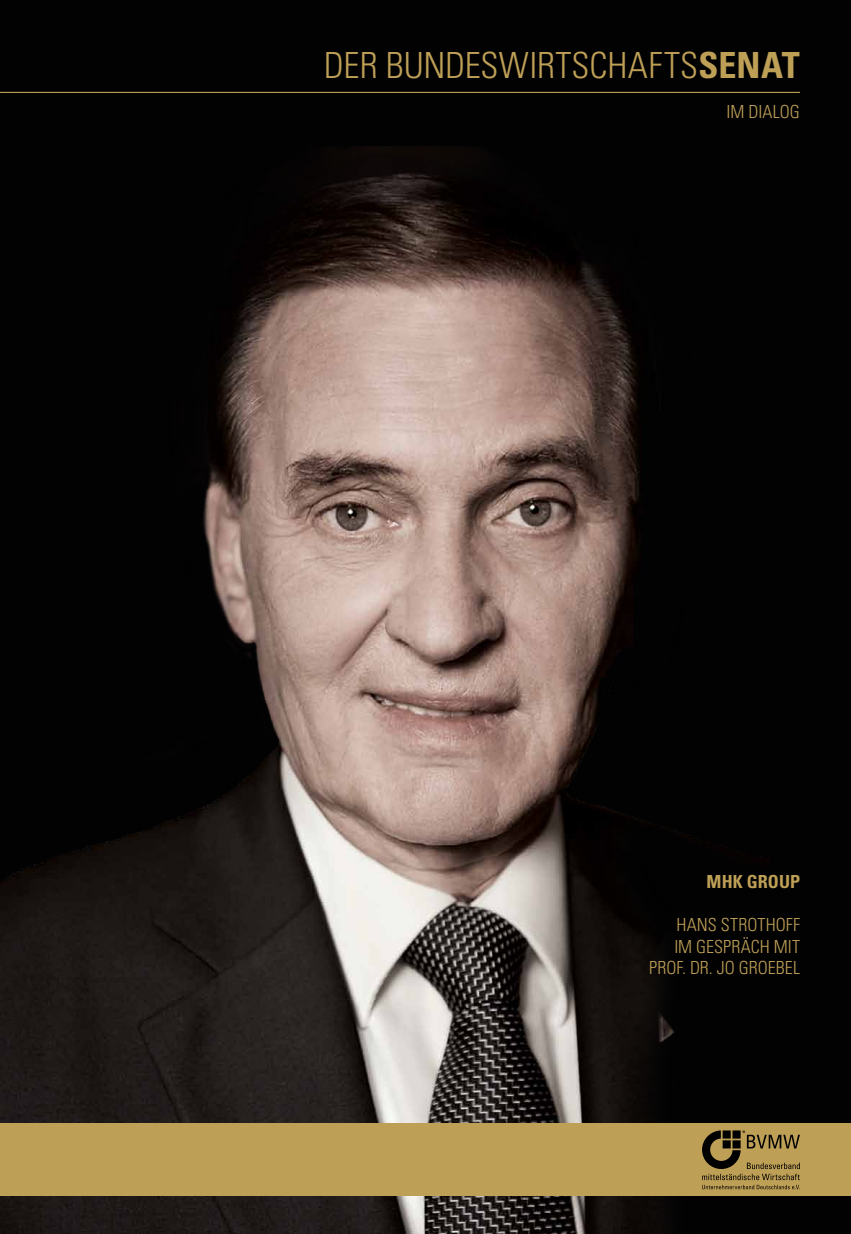
<style>
.page{position:relative;width:851px;height:1234px;background:#fff}
.page>*{position:absolute;margin:0;border:0;box-sizing:border-box;transform-origin:0 0}
.t1{font:300 condensed 36px "Univers";letter-spacing:.005em;color:#be9f56}
.t2{font:300 condensed 18px/21.6px "Univers";color:#be9f56;text-align:right}
.t3{font:700 condensed 18px "Univers";letter-spacing:.005em;color:#be9f56}
.s1{font-weight:700}
</style>
<div class="page">
<div style="left:0;top:0;width:850px;height:1233px;background:#020203"></div>
<img style="left:0;top:147px;width:769px;height:1086px">
<div style="left:0;top:1123px;width:850px;height:72px;background:#be9f56"></div>
<hr style="left:0;top:92px;width:799px;height:1px;background:#be9f56">
<svg style="left:702px;top:1130px;width:97px;height:58px"></svg>
<h1 class="t1" style="left:324px;top:43px;width:477px">DER BUNDESWIRTSCHAFTS<span class="s1">SENAT</span></h1>
<p class="t2" style="left:726px;top:101px;width:75px">IM DIALOG</p>
<p class="t3" style="left:706px;top:870px;width:95px">MHK GROUP</p>
<p class="t2" style="left:649px;top:913px;width:152px">HANS STROTHOFF<br>IM GESPRÄCH MIT<br>PROF. DR. JO GROEBEL</p>
</div>
